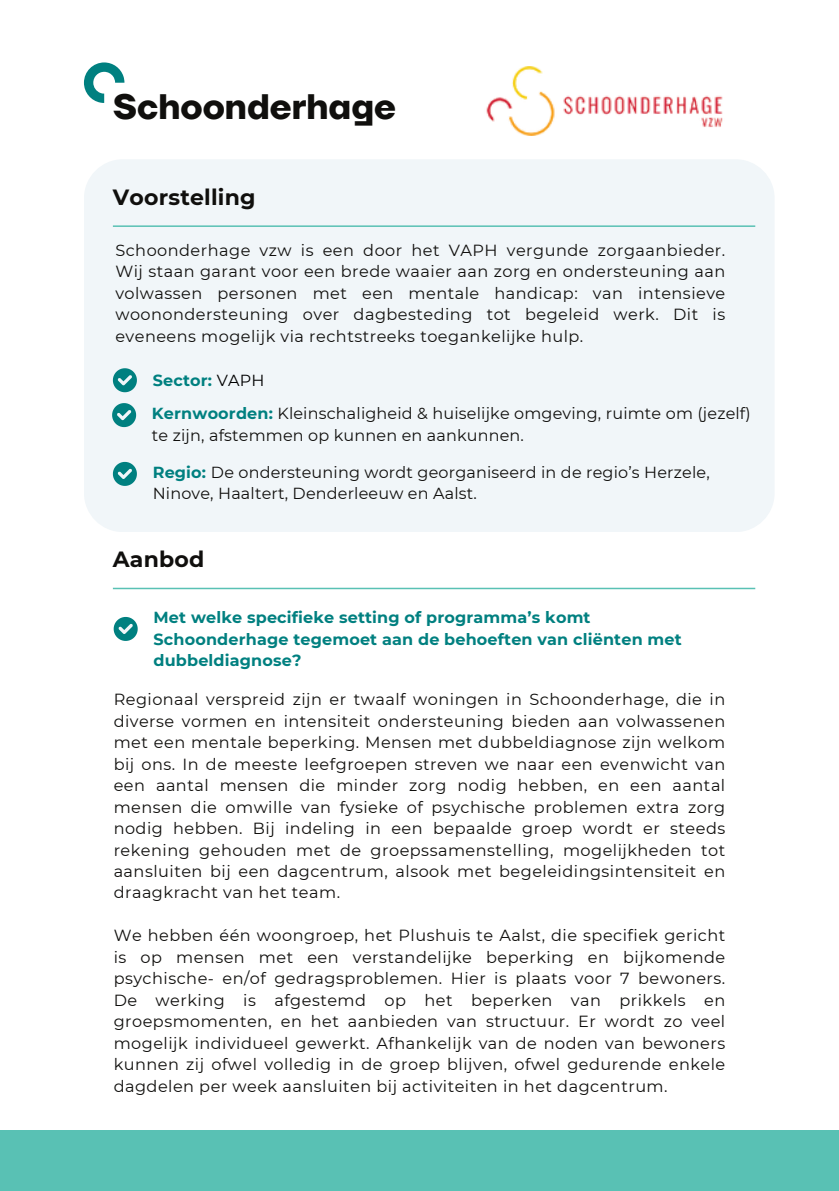
<style>
.page{position:relative;width:839px;height:1191px;background:#fff}
.page>*{position:absolute;margin:0;border:0;box-sizing:border-box;transform-origin:0 0}
.t1{font:700 35.2px "TT Firs Neue";color:#100f0d}
.t2{font:700 22px "Montserrat";letter-spacing:.01em;color:#100f0d}
.t3{font:16px/21.4px "Montserrat";letter-spacing:.01em;color:#100f0d;text-align:justify}
.t4{font:700 16px/21.4px "Montserrat";letter-spacing:.01em;color:#008080}
.s1{font-weight:400;color:#000}
.s2{font-weight:700;color:#008080}
</style>
<div class="page">
<svg style="left:84px;top:63px;width:40px;height:40px"></svg>
<div style="left:84px;top:159px;width:690px;height:373px;background:#f1f6f9;border-radius:39px"></div>
<hr style="left:113px;top:225px;width:642px;height:2px;background:#59c1b4">
<svg style="left:114px;top:617px;width:24px;height:24px"></svg>
<div style="left:0;top:1130px;width:838px;height:61px;background:#59c1b4"></div>
<hr style="left:113px;top:588px;width:642px;height:1px;background:#59c1b4">
<svg style="left:113px;top:368px;width:24px;height:24px"></svg>
<svg style="left:112px;top:403px;width:24px;height:24px"></svg>
<svg style="left:113px;top:462px;width:24px;height:24px"></svg>
<img style="left:486px;top:67px;width:237px;height:69px">
<p class="t1" style="left:113px;top:85px;width:285px">Schoonderhage</p>
<p class="t2" style="left:113px;top:184px;width:144px">Voorstelling</p>
<p class="t3" style="left:115px;top:239px;width:611px">Schoonderhage vzw is een door het VAPH vergunde zorgaanbieder.<br>Wij staan garant voor een brede waaier aan zorg en ondersteuning aan volwassen personen met een mentale handicap: van intensieve woonondersteuning over dagbesteding tot begeleid werk. Dit is eveneens mogelijk via rechtstreeks toegankelijke hulp.</p>
<p class="t4" style="left:153px;top:370px;width:113px">Sector: <span class="s1">VAPH</span></p>
<p class="t3" style="left:152px;top:403px;width:600px"><span class="s2">Kernwoorden:</span> Kleinschaligheid &amp; huiselijke omgeving, ruimte om (jezelf) te zijn, afstemmen op kunnen en aankunnen.</p>
<p class="t3" style="left:153px;top:462px;width:558px"><span class="s2">Regio:</span> De ondersteuning wordt georganiseerd in de regio’s Herzele,<br>Ninove, Haaltert, Denderleeuw en Aalst.</p>
<p class="t2" style="left:113px;top:546px;width:93px">Aanbod</p>
<p class="t4" style="left:153px;top:607px;width:529px">Met welke specifieke setting of programma’s komt<br>Schoonderhage tegemoet aan de behoeften van cliënten met dubbeldiagnose?</p>
<p class="t3" style="left:114px;top:689px;width:613px">Regionaal verspreid zijn er twaalf woningen in Schoonderhage, die in diverse vormen en intensiteit ondersteuning bieden aan volwassenen met een mentale beperking. Mensen met dubbeldiagnose zijn welkom bij ons. In de meeste leefgroepen streven we naar een evenwicht van een aantal mensen die minder zorg nodig hebben, en een aantal mensen die omwille van fysieke of psychische problemen extra zorg nodig hebben. Bij indeling in een bepaalde groep wordt er steeds rekening gehouden met de groepssamenstelling, mogelijkheden tot aansluiten bij een dagcentrum, alsook met begeleidingsintensiteit en draagkracht van het team.</p>
<p class="t3" style="left:114px;top:925px;width:613px">We hebben één woongroep, het Plushuis te Aalst, die specifiek gericht is op mensen met een verstandelijke beperking en bijkomende psychische- en/of gedragsproblemen. Hier is plaats voor 7 bewoners.<br>De werking is afgestemd op het beperken van prikkels en groepsmomenten, en het aanbieden van structuur. Er wordt zo veel mogelijk individueel gewerkt. Afhankelijk van de noden van bewoners kunnen zij ofwel volledig in de groep blijven, ofwel gedurende enkele dagdelen per week aansluiten bij activiteiten in het dagcentrum.</p>
</div>
